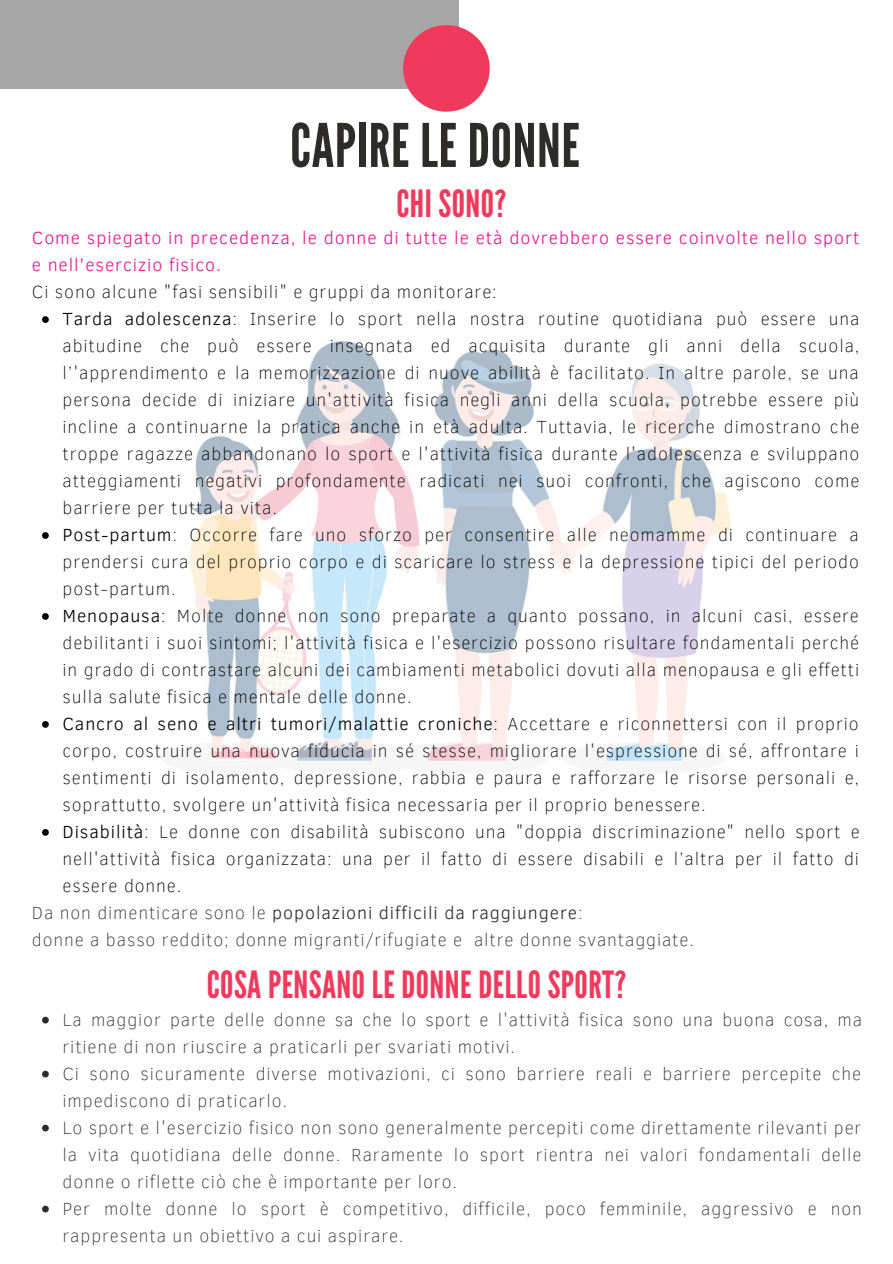
<style>
.page{position:relative;width:893px;height:1264px;background:#fff}
.page>*{position:absolute;margin:0;border:0;box-sizing:border-box;transform-origin:0 0}
.t1{font:60px "League Gothic";letter-spacing:.01em;color:#2e2c2b}
.t2{font:37.5px "League Gothic";letter-spacing:.01em;color:#ef3a5d}
.t3{font:100 18px/27px "Clear Sans";letter-spacing:.05em;color:#000}
.t4{font:100 18px/27px "Clear Sans";letter-spacing:.05em;color:#2e2c2b}
.t5{font:300 18px/27px "Clear Sans";letter-spacing:.05em;color:#eb1790}
.s1{font-weight:300}
</style>
<div class="page">
<div style="left:0;top:0;width:459px;height:89px;background:#a6a6a6"></div>
<div style="left:403px;top:25px;width:86px;height:87px;background:#ef3a5d;border-radius:50%"></div>
<img style="left:188px;top:341px;width:544px;height:422px">
<svg style="left:42px;top:316px;width:7px;height:7px"></svg>
<svg style="left:42px;top:532px;width:7px;height:7px"></svg>
<svg style="left:42px;top:613px;width:7px;height:7px"></svg>
<svg style="left:42px;top:721px;width:7px;height:6px"></svg>
<svg style="left:42px;top:829px;width:7px;height:6px"></svg>
<svg style="left:42px;top:1016px;width:7px;height:7px"></svg>
<svg style="left:42px;top:1070px;width:7px;height:7px"></svg>
<svg style="left:42px;top:1124px;width:7px;height:7px"></svg>
<svg style="left:42px;top:1205px;width:7px;height:7px"></svg>
<h1 class="t1" style="left:290px;top:111px;width:291px">CAPIRE LE DONNE</h1>
<h2 class="t2" style="left:396px;top:182px;width:111px">CHI SONO?</h2>
<p class="t5" style="left:32px;top:223px;width:829px">Come spiegato in precedenza, le donne di tutte le età dovrebbero essere coinvolte nello sport e nell'esercizio fisico.</p>
<p class="t3" style="left:32px;top:277px;width:466px">Ci sono alcune "fasi sensibili" e gruppi da monitorare:</p>
<p class="t3" style="left:62px;top:304px;width:798px"><span class="s1">Tarda adolescenza</span>: Inserire lo sport nella nostra routine quotidiana può essere una abitudine che può essere insegnata ed acquisita durante gli anni della scuola, l’'apprendimento e la memorizzazione di nuove abilità è facilitato. In altre parole, se una persona decide di iniziare un'attività fisica negli anni della scuola, potrebbe essere più incline a continuarne la pratica anche in età adulta. Tuttavia, le ricerche dimostrano che troppe ragazze abbandonano lo sport e l'attività fisica durante l'adolescenza e sviluppano atteggiamenti negativi profondamente radicati nei suoi confronti, che agiscono come barriere per tutta la vita.<br><span class="s1">Post-partum</span>: Occorre fare uno sforzo per consentire alle neomamme di continuare a prendersi cura del proprio corpo e di scaricare lo stress e la depressione tipici del periodo post-partum.<br><span class="s1">Menopausa</span>: Molte donne non sono preparate a quanto possano, in alcuni casi, essere debilitanti i suoi sintomi; l'attività fisica e l'esercizio possono risultare fondamentali perché in grado di contrastare alcuni dei cambiamenti metabolici dovuti alla menopausa e gli effetti sulla salute fisica e mentale delle donne.<br><span class="s1">Cancro al seno e altri tumori/malattie croniche</span>: Accettare e riconnettersi con il proprio corpo, costruire una nuova fiducia in sé stesse, migliorare l'espressione di sé, affrontare i sentimenti di isolamento, depressione, rabbia e paura e rafforzare le risorse personali e, soprattutto, svolgere un'attività fisica necessaria per il proprio benessere.<br><span class="s1">Disabilità</span>: Le donne con disabilità subiscono una "doppia discriminazione" nello sport e nell'attività fisica organizzata: una per il fatto di essere disabili e l’altra per il fatto di essere donne.</p>
<p class="t4" style="left:32px;top:898px;width:663px">Da non dimenticare sono le <span class="s1">popolazioni difficili da raggiungere</span>:<br>donne a basso reddito; donne migranti/rifugiate e altre donne svantaggiate.</p>
<h2 class="t2" style="left:207px;top:962px;width:421px">COSA PENSANO LE DONNE DELLO SPORT?</h2>
<p class="t4" style="left:62px;top:1005px;width:801px">La maggior parte delle donne sa che lo sport e l'attività fisica sono una buona cosa, ma ritiene di non riuscire a praticarli per svariati motivi.<br>Ci sono sicuramente diverse motivazioni, ci sono barriere reali e barriere percepite che impediscono di praticarlo.<br>Lo sport e l'esercizio fisico non sono generalmente percepiti come direttamente rilevanti per la vita quotidiana delle donne. Raramente lo sport rientra nei valori fondamentali delle donne o riflette ciò che è importante per loro.<br>Per molte donne lo sport è competitivo, difficile, poco femminile, aggressivo e non rappresenta un obiettivo a cui aspirare.</p>
</div>
